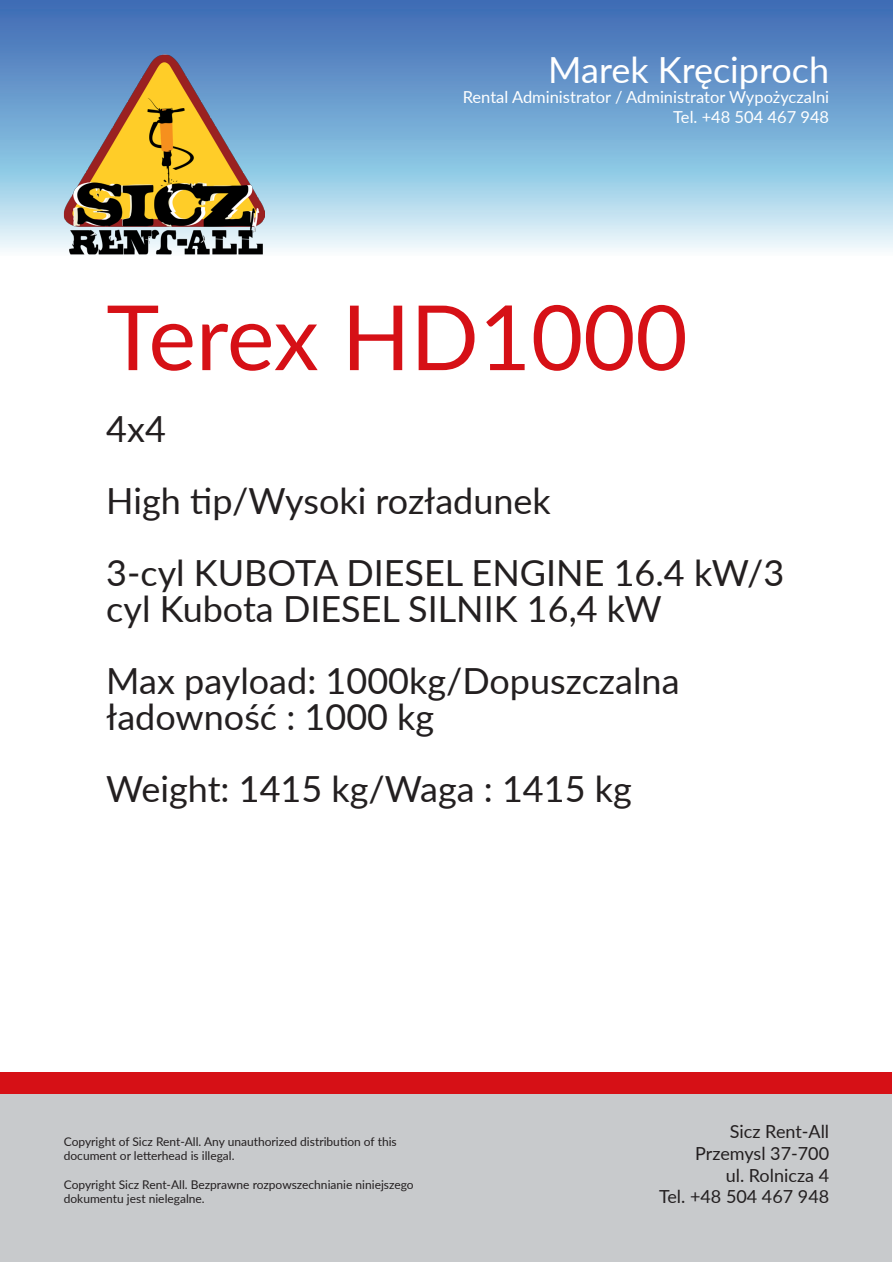
<style>
.page{position:relative;width:893px;height:1263px;background:#fff}
.page>*{position:absolute;margin:0;border:0;box-sizing:border-box;transform-origin:0 0}
.t1{font:90px "Lato";color:#d61016}
.t2{font:36px/36px "Lato";color:#231f20}
.t3{font:36px "Lato";color:#fff}
.t4{font:18px "Lato";color:#231f20}
.t5{font:16.5px "Lato";color:#fff}
.t6{font:12px/14.4px "Lato";color:#231f20}
.s1{color:#c8cacc}
</style>
<div class="page">
<svg style="left:1px;top:1px;width:891px;height:249px;background:#7eabd5"></svg>
<img style="left:64px;top:54px;width:201px;height:201px">
<div style="left:1px;top:1094px;width:891px;height:168px;background:#c8cacc"></div>
<div style="left:1px;top:1072px;width:891px;height:22px;background:#d61016"></div>
<p class="t3" style="left:548px;top:44px;width:282px">Marek Kręciproch</p>
<p class="t5" style="left:463px;top:85px;width:368px">Rental Administrator / Administrator Wypożyczalni</p>
<p class="t5" style="left:673px;top:105px;width:157px">Tel. +48 504 467 948</p>
<p class="t1" style="left:106px;top:273px;width:583px">Terex HD1000</p>
<p class="t2" style="left:106px;top:409px;width:61px">4x4</p>
<p class="t2" style="left:106px;top:481px;width:446px">High tip/Wysoki rozładunek</p>
<p class="t2" style="left:106px;top:553px;width:680px">3-cyl KUBOTA DIESEL ENGINE 16.4 kW/3 cyl Kubota DIESEL SILNIK 16,4 kW</p>
<p class="t2" style="left:106px;top:661px;width:575px">Max payload: 1000kg/Dopuszczalna ładowność : 1000 kg</p>
<p class="t2" style="left:106px;top:769px;width:527px">Weight: 1415 kg/Waga : 1415 kg</p>
<p class="t6" style="left:64px;top:1133px;width:334px">Copyright of Sicz Rent-All. Any unauthorized distribution of this document or letterhead is illegal <span class="s1">a</span>.</p>
<p class="t6" style="left:64px;top:1176px;width:351px">Copyright Sicz Rent-All. Bezprawne rozpowszechnianie niniejszego dokumentu jest nielegalne <span class="s1">a</span>.</p>
<p class="t4" style="left:730px;top:1119px;width:101px">Sicz Rent-All</p>
<p class="t4" style="left:695px;top:1140px;width:135px">Przemysl 37-700</p>
<p class="t4" style="left:726px;top:1162px;width:105px">ul. Rolnicza 4</p>
<p class="t4" style="left:659px;top:1184px;width:172px">Tel. +48 504 467 948</p>
</div>
